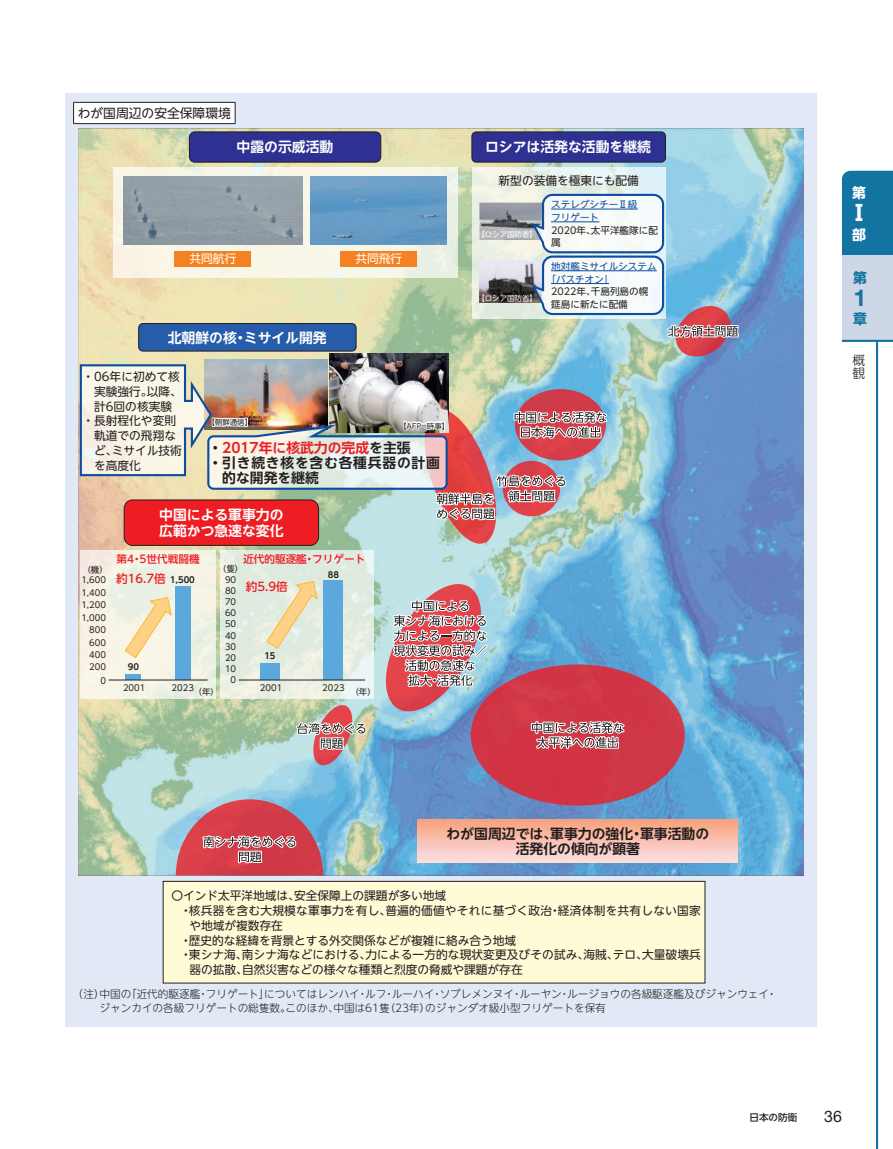
<style>
.page{position:relative;width:893px;height:1149px;background:#fff}
.page>*{position:absolute;margin:0;border:0;box-sizing:border-box;transform-origin:0 0}
.t1{font:700 23.4px "Helvetica Neue LT Std";color:#1373a1}
.t2{font:700 21.3px "UD Shin Go NT Pr 6 N";color:#fff}
.t3{font:15.9px "Helvetica Neue LT Std";color:#231f20}
.t4{font:700 13.8px/15.9px "UD Shin Go NT Pr 6 N De";color:#fff}
.t5{font:700 13.8px/14.9px "UD Shin Go NT Pr 6 N De";color:#231f20;text-align:center}
.t6{font:700 13.8px "UD Shin Go NT Pr 6 N De";color:#ee1d23}
.t7{font:700 13.8px "UD Shin Go NT Pr 6 N De";letter-spacing:.055em;color:#231f20}
.t8{font:700 13.8px "UD Shin Go NT Pr 6 N";color:#1373a1}
.t9{font:700 13.8px "UD Shin Go NT Pr 6 N";color:#fff}
.t10{font:12.75px "UD Shin Go NT Pr 6 N";color:#231f20}
.t11{font:300 12.75px/12.8px "UD Shin Go NT Pr 6 N";color:#231f20}
.t12{font:11.7px "UD Shin Go NT Pr 6 N";color:#231f20}
.t13{font:11.7px "UD Shin Go NT Pr 6 N";letter-spacing:.02em;color:#231f20}
.t14{font:500 11.7px "UD Shin Go NT Pr 6 N";color:#ee1d23}
.t15{font:11.7px "UD Shin Go NT Pr 6 N";color:#fff}
.t16{font:300 10.65px/13.8px "UD Shin Go NT Pr 6 N";color:#231f20}
.t17{font:500 10.65px "UD Shin Go NT Pr 6 N";color:#ee1d23}
.t18{font:9.6px/12.8px "UD Shin Go NT Pr 6 N";color:#231f20}
.t19{font:9.6px/12.8px "UD Shin Go NT Pr 6 N";color:#0d4da1}
.t20{font:500 9.6px "UD Shin Go NT Pr 6 N";color:#231f20}
.t21{font:8.55px "UD Shin Go NT Pr 6 N";color:#231f20}
.t22{font:700 8.55px "UD Shin Go NT Pr 6 N De";color:#231f20}
.t23{font:7.5px "UD Shin Go NT Pr 6 N";color:#fff}
.t24{font:7.5px "UD Shin Go NT Pr 6 N";color:#231f20}
.s1{color:#231f20}
</style>
<div class="page">
<div style="left:65px;top:94px;width:751px;height:932px;background:#e1e9f6"></div>
<div style="left:74px;top:102px;width:161px;height:22px;background:#fff"></div>
<hr style="left:73px;top:102px;width:162px;height:1px;background:#231f20">
<svg style="left:73px;top:102px;width:1px;height:21px"></svg>
<svg style="left:235px;top:102px;width:1px;height:21px"></svg>
<hr style="left:73px;top:123px;width:162px;height:1px;background:#231f20">
<img style="left:78px;top:128px;width:725px;height:747px">
<svg style="left:472px;top:167px;width:193px;height:151px;background:#e8efe7"></svg>
<div style="left:113px;top:167px;width:344px;height:110px;background:linear-gradient(to right,#fbf5e8,#f2f5e8)"></div>
<div style="left:124px;top:499px;width:195px;height:46px;border:1px solid #231f20;border-radius:9px"></div>
<div style="left:472px;top:132px;width:193px;height:30px;background:#2e3092;border-radius:4px"></div>
<div style="left:471px;top:131px;width:195px;height:31px;border:1px solid #231f20;border-radius:4px"></div>
<div style="left:189px;top:132px;width:192px;height:30px;background:#2e3092;border-radius:5px"></div>
<div style="left:189px;top:131px;width:192px;height:32px;border:1px solid #231f20;border-radius:5px"></div>
<div style="left:139px;top:323px;width:217px;height:28px;background:#275caa;border-radius:4px"></div>
<div style="left:138px;top:323px;width:218px;height:28px;border:1px solid #231f20;border-radius:4px"></div>
<svg style="left:220px;top:550px;width:154px;height:148px;background:#e3ece1"></svg>
<div style="left:324px;top:580px;width:19px;height:99px;background:#5ba8dc"></div>
<div style="left:260px;top:663px;width:20px;height:16px;background:#5ba8dc"></div>
<div style="left:163px;top:881px;width:542px;height:101px;background:#fffbd6"></div>
<div style="left:163px;top:880px;width:542px;height:102px;border:1px solid #231f20"></div>
<svg style="left:266px;top:580px;width:52px;height:69px;background:#eae3c2"></svg>
<div style="left:471px;top:664px;width:214px;height:141px;background:#d13545;border-radius:50%"></div>
<div style="left:418px;top:818px;width:320px;height:44px;background:linear-gradient(to bottom,#f89f7a,#fbdedf)"></div>
<div style="left:80px;top:550px;width:136px;height:148px;background:linear-gradient(to right,#f6f1e4,#ecf0e2)"></div>
<div style="left:175px;top:586px;width:16px;height:93px;background:#5ba8dc"></div>
<div style="left:126px;top:674px;width:15px;height:5px;background:#5ba8dc"></div>
<svg style="left:124px;top:596px;width:48px;height:62px;background:#f6e7c3"></svg>
<hr style="left:239px;top:679px;width:126px;height:1px;background:#231f20">
<hr style="left:109px;top:679px;width:99px;height:1px;background:#231f20">
<img style="left:329px;top:353px;width:119px;height:10px">
<img style="left:480px;top:202px;width:49px;height:38px">
<img style="left:204px;top:359px;width:123px;height:4px">
<img style="left:480px;top:261px;width:49px;height:41px">
<svg style="left:295px;top:704px;width:74px;height:61px;background:#bdaaa4"></svg>
<svg style="left:176px;top:799px;width:147px;height:76px;background:#bf6573"></svg>
<svg style="left:529px;top:193px;width:213px;height:163px"></svg>
<svg style="left:386px;top:584px;width:103px;height:127px;background:#bf959d"></svg>
<svg style="left:530px;top:721px;width:95px;height:28px"></svg>
<hr style="left:551px;top:270px;width:106px;height:1px;background:#0d4da1">
<hr style="left:551px;top:283px;width:58px;height:1px;background:#0d4da1">
<hr style="left:551px;top:209px;width:86px;height:1px;background:#0d4da1">
<hr style="left:551px;top:221px;width:48px;height:1px;background:#0d4da1">
<img style="left:123px;top:176px;width:179px;height:68px">
<div style="left:175px;top:251px;width:76px;height:16px;background:#f58220"></div>
<img style="left:311px;top:176px;width:136px;height:68px">
<div style="left:341px;top:251px;width:76px;height:16px;background:#f58220"></div>
<img style="left:79px;top:363px;width:530px;height:180px">
<div style="left:842px;top:171px;width:51px;height:85px;background:#1373a1"></div>
<div style="left:842px;top:256px;width:51px;height:85px;background:#cdd7e5"></div>
<hr style="left:842px;top:340px;width:51px;height:2px;background:#1373a1">
<hr style="left:876px;top:340px;width:2px;height:808px;background:#1373a1">
<p class="t10" style="left:78px;top:103px;width:155px">わが国周辺の安全保障環境</p>
<p class="t4" style="left:237px;top:139px;width:98px">中露の示威活動</p>
<p class="t4" style="left:485px;top:139px;width:167px">ロシアは活発な活動を継続</p>
<p class="t12" style="left:499px;top:171px;width:142px">新型の装備を極東にも配備</p>
<p class="t15" style="left:190px;top:249px;width:48px">共同航行</p>
<p class="t15" style="left:355px;top:249px;width:48px">共同飛行</p>
<p class="t4" style="left:168px;top:329px;width:160px">北朝鮮の核・ミサイル開発</p>
<p class="t12" style="left:83px;top:367px;width:99px">・06年に初めて核</p>
<p class="t12" style="left:94px;top:381px;width:89px">実験強行。以降、</p>
<p class="t12" style="left:94px;top:396px;width:79px">計6回の核実験</p>
<p class="t12" style="left:83px;top:411px;width:95px">・長射程化や変則</p>
<p class="t12" style="left:94px;top:426px;width:83px">軌道での飛翔な</p>
<p class="t12" style="left:94px;top:441px;width:89px">ど、ミサイル技術</p>
<p class="t12" style="left:94px;top:456px;width:48px">を高度化</p>
<p class="t24" style="left:208px;top:416px;width:46px">【朝鮮通信】</p>
<p class="t24" style="left:399px;top:419px;width:52px">【AFP=時事】</p>
<p class="t6" style="left:208px;top:436px;width:204px"><span class="s1">・</span>2017年に核武力の完成<span class="s1">を主張</span></p>
<p class="t7" style="left:208px;top:451px;width:233px">・引き続き核を含む各種兵器の計画</p>
<p class="t5" style="left:222px;top:469px;width:98px">的な開発を継続</p>
<p class="t4" style="left:159px;top:506px;width:126px">中国による軍事力の広範かつ急速な変化</p>
<p class="t21" style="left:82px;top:563px;width:27px">（機）</p>
<p class="t21" style="left:81px;top:573px;width:26px">1,600</p>
<p class="t21" style="left:81px;top:585px;width:26px">1,400</p>
<p class="t21" style="left:81px;top:598px;width:26px">1,200</p>
<p class="t21" style="left:81px;top:610px;width:26px">1,000</p>
<p class="t21" style="left:89px;top:622px;width:18px">800</p>
<p class="t21" style="left:89px;top:635px;width:18px">600</p>
<p class="t21" style="left:89px;top:647px;width:18px">400</p>
<p class="t17" style="left:116px;top:550px;width:85px">第4・5世代戦闘機</p>
<p class="t14" style="left:116px;top:569px;width:51px">約16.7倍</p>
<p class="t22" style="left:170px;top:572px;width:26px">1,500</p>
<p class="t17" style="left:243px;top:550px;width:124px">近代的駆逐艦・フリゲート</p>
<p class="t21" style="left:218px;top:561px;width:27px">（隻）</p>
<p class="t22" style="left:328px;top:568px;width:13px">88</p>
<p class="t21" style="left:225px;top:572px;width:13px">90</p>
<p class="t14" style="left:246px;top:577px;width:44px">約5.9倍</p>
<p class="t21" style="left:225px;top:584px;width:13px">80</p>
<p class="t21" style="left:225px;top:595px;width:13px">70</p>
<p class="t21" style="left:225px;top:606px;width:13px">60</p>
<p class="t21" style="left:225px;top:617px;width:13px">50</p>
<p class="t21" style="left:225px;top:628px;width:13px">40</p>
<p class="t21" style="left:225px;top:639px;width:13px">30</p>
<p class="t21" style="left:225px;top:650px;width:13px">20</p>
<p class="t22" style="left:264px;top:649px;width:13px">15</p>
<p class="t21" style="left:89px;top:660px;width:18px">200</p>
<p class="t22" style="left:128px;top:660px;width:13px">90</p>
<p class="t21" style="left:225px;top:661px;width:13px">10</p>
<p class="t21" style="left:100px;top:673px;width:7px">0</p>
<p class="t21" style="left:231px;top:673px;width:7px">0</p>
<p class="t21" style="left:123px;top:681px;width:24px">2001</p>
<p class="t21" style="left:172px;top:681px;width:24px">2023</p>
<p class="t21" style="left:260px;top:681px;width:24px">2001</p>
<p class="t21" style="left:322px;top:681px;width:24px">2023</p>
<p class="t21" style="left:194px;top:684px;width:27px">（年）</p>
<p class="t21" style="left:350px;top:684px;width:27px">（年）</p>
<p class="t23" style="left:477px;top:228px;width:61px">【ロシア国防省】</p>
<p class="t23" style="left:477px;top:292px;width:61px">【ロシア国防省】</p>
<p class="t19" style="left:551px;top:198px;width:88px">ステレグシチーⅡ級フリゲート</p>
<p class="t18" style="left:551px;top:223px;width:108px">2020年、太平洋艦隊に配属</p>
<p class="t19" style="left:546px;top:259px;width:112px;text-indent:5px">地対艦ミサイルシステム「バスチオン」</p>
<p class="t18" style="left:551px;top:285px;width:99px">2022年、千島列島の幌筵島に新たに配備</p>
<p class="t9" style="left:852px;top:181px;width:15px">第</p>
<h2 class="t2" style="left:848px;top:195px;width:16px">Ⅰ</h2>
<p class="t9" style="left:852px;top:223px;width:15px">部</p>
<p class="t8" style="left:853px;top:267px;width:15px">第</p>
<h1 class="t1" style="left:853px;top:283px;width:11px">1</h1>
<p class="t8" style="left:853px;top:307px;width:15px">章</p>
<p class="t11" style="left:853px;top:353px;width:14px">概観</p>
<p class="t5" style="left:447px;top:825px;width:264px">わが国周辺では、軍事力の強化・軍事活動の活発化の傾向が顕著</p>
<p class="t12" style="left:171px;top:885px;width:276px">〇インド太平洋地域は、安全保障上の課題が多い地域</p>
<p class="t13" style="left:171px;top:900px;width:531px">　・核兵器を含む大規模な軍事力を有し、普遍的価値やそれに基づく政治・経済体制を共有しない国家</p>
<p class="t12" style="left:189px;top:915px;width:95px">や地域が複数存在</p>
<p class="t12" style="left:171px;top:930px;width:346px">　・歴史的な経緯を背景とする外交関係などが複雑に絡み合う地域</p>
<p class="t12" style="left:171px;top:945px;width:531px">　・東シナ海、南シナ海などにおける、力による一方的な現状変更及びその試み、海賊、テロ、大量破壊兵</p>
<p class="t12" style="left:189px;top:960px;width:335px">器の拡散、自然災害などの様々な種類と烈度の脅威や課題が存在</p>
<p class="t16" style="left:99px;top:986px;width:679px;text-indent:-27px">（注）中国の「近代的駆逐艦・フリゲート」についてはレンハイ・ルフ・ルーハイ・ソブレメンヌイ・ルーヤン・ルージョウの各級駆逐艦及びジャンウェイ・ジャンカイの各級フリゲートの総隻数。このほか、中国は61隻（23年）のジャンダオ級小型フリゲートを保有</p>
<p class="t20" style="left:749px;top:1108px;width:49px">日本の防衛</p>
<h3 class="t3" style="left:824px;top:1106px;width:19px">36</h3>
</div>
